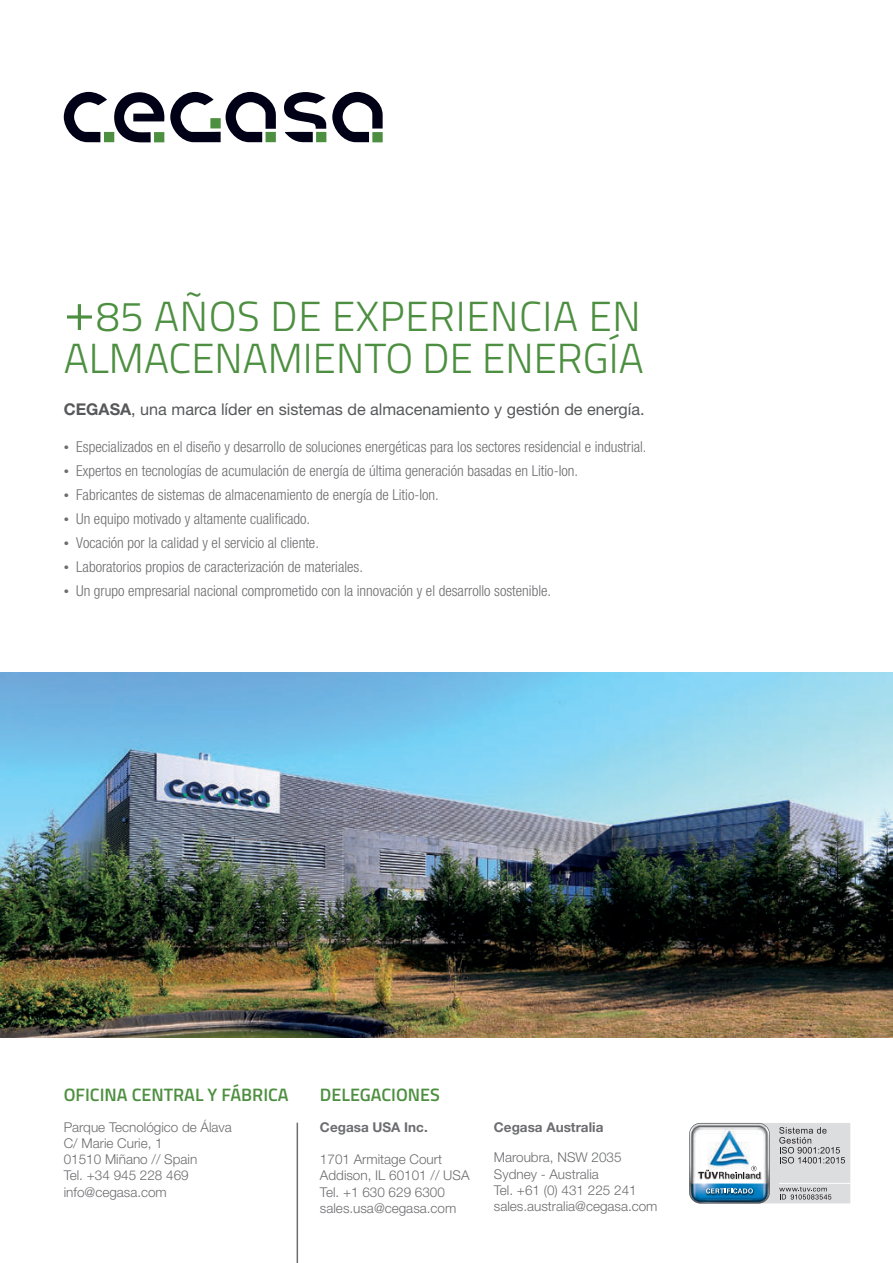
<style>
.page{position:relative;width:893px;height:1263px;background:#fff}
.page>*{position:absolute;margin:0;border:0;box-sizing:border-box;transform-origin:0 0}
.t1{font:300 42px/42px "Titillium";color:#4d8f40}
.t2{font:600 18px "Titillium";color:#4d8f40}
.t3{font:16.2px "Helvetica Neue LT Std";color:#57585a}
.t4{font:300 condensed 15px "Helvetica Neue LT Std";color:#6c6d70}
.t5{font:300 13.5px/16.2px "Helvetica Neue LT Std";color:#6c6d70}
.t6{font:700 13.5px "Helvetica Neue LT Std";color:#6c6d70}
.s1{font-size:56.1px}
.s2{font-weight:700}
.s3{font-size:10.5px}
</style>
<div class="page">
<img style="left:0;top:672px;width:893px;height:366px">
<svg style="left:689px;top:1122px;width:162px;height:82px"></svg>
<hr style="left:297px;top:1123px;width:1px;height:140px;background:#6c6d70">
<svg style="left:64px;top:92px;width:319px;height:50px"></svg>
<h1 class="t1" style="left:64px;top:293px;width:581px"><span class="s1">+</span>85 AÑOS DE EXPERIENCIA EN<br>ALMACENAMIENTO DE ENERGÍA</h1>
<p class="t3" style="left:64px;top:399px;width:582px"><span class="s2">CEGASA</span>, una marca líder en sistemas de almacenamiento y gestión de energía.</p>
<p class="t4" style="left:64px;top:438px;width:584px"><span class="s3">•</span> Especializados en el diseño y desarrollo de soluciones energéticas para los sectores residencial e industrial.</p>
<p class="t4" style="left:64px;top:462px;width:516px"><span class="s3">•</span> Expertos en tecnologías de acumulación de energía de última generación basadas en Litio-Ion.</p>
<p class="t4" style="left:64px;top:486px;width:376px"><span class="s3">•</span> Fabricantes de sistemas de almacenamiento de energía de Litio-Ion.</p>
<p class="t4" style="left:64px;top:510px;width:248px"><span class="s3">•</span> Un equipo motivado y altamente cualificado.</p>
<p class="t4" style="left:64px;top:534px;width:257px"><span class="s3">•</span> Vocación por la calidad y el servicio al cliente.</p>
<p class="t4" style="left:64px;top:558px;width:301px"><span class="s3">•</span> Laboratorios propios de caracterización de materiales.</p>
<p class="t4" style="left:64px;top:582px;width:489px"><span class="s3">•</span> Un grupo empresarial nacional comprometido con la innovación y el desarrollo sostenible.</p>
<p class="t2" style="left:64px;top:1081px;width:226px">OFICINA CENTRAL Y FÁBRICA</p>
<p class="t2" style="left:320px;top:1081px;width:122px">DELEGACIONES</p>
<p class="t5" style="left:64px;top:1118px;width:170px">Parque Tecnológico de Álava<br>C/ Marie Curie, 1<br>01510 Miñano // Spain<br>Tel. +34 945 228 469 info@cegasa.com</p>
<p class="t6" style="left:320px;top:1119px;width:109px">Cegasa USA Inc.</p>
<p class="t5" style="left:320px;top:1151px;width:151px">1701 Armitage Court<br>Addison, IL 60101 // USA<br>Tel. +1 630 629 6300 sales.usa@cegasa.com</p>
<p class="t6" style="left:494px;top:1119px;width:111px">Cegasa Australia</p>
<p class="t5" style="left:494px;top:1149px;width:165px">Maroubra, NSW 2035<br>Sydney - Australia<br>Tel. +61 (0) 431 225 241 sales.australia@cegasa.com</p>
</div>
